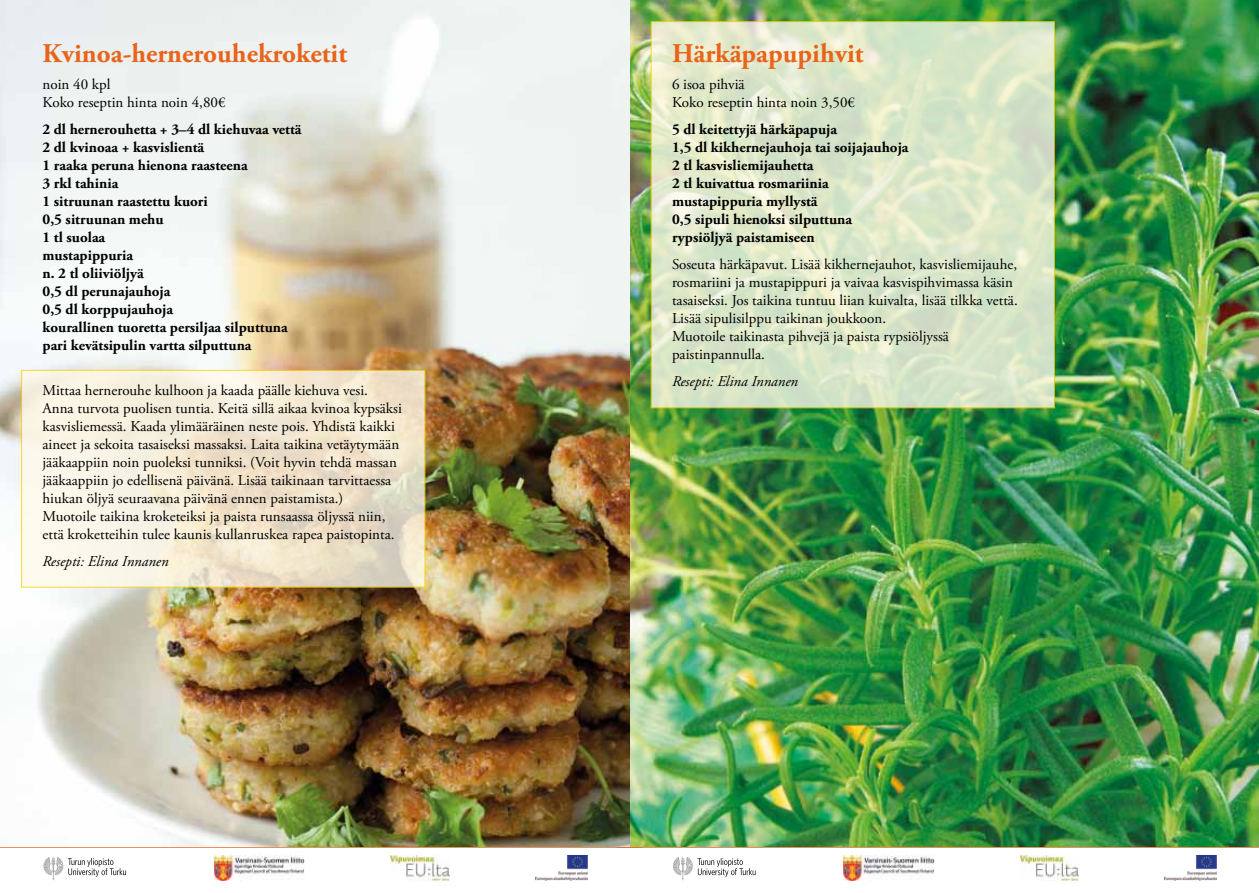
<style>
.page{position:relative;width:1259px;height:893px;background:#fff}
.page>*{position:absolute;margin:0;border:0;box-sizing:border-box;transform-origin:0 0}
.t1{font:700 27px "Adobe Garamond Pro";color:#e8641b}
.t2{font:15px/18px "Adobe Garamond Pro";color:#000}
.t3{font:700 15px/18px "Adobe Garamond Pro";color:#000}
.t4{font:italic 15px "Adobe Garamond Pro";color:#000}
</style>
<div class="page">
<hr style="left:0;top:846px;width:642px;height:2px;background:#e8641b">
<hr style="left:617px;top:846px;width:642px;height:2px;background:#e8641b">
<svg style="left:43px;top:857px;width:83px;height:23px"></svg>
<svg style="left:673px;top:857px;width:82px;height:23px"></svg>
<img style="left:390px;top:855px;width:60px;height:26px">
<img style="left:1019px;top:855px;width:60px;height:26px">
<img style="left:214px;top:855px;width:91px;height:26px">
<img style="left:844px;top:855px;width:90px;height:26px">
<img style="left:535px;top:856px;width:52px;height:25px">
<img style="left:1165px;top:856px;width:51px;height:25px">
<img style="left:629px;top:0;width:630px;height:846px">
<img style="left:0;top:0;width:629px;height:846px">
<svg style="left:21px;top:370px;width:404px;height:217px;background:#f2e9d4"></svg>
<svg style="left:651px;top:21px;width:403px;height:387px;background:#dce7c9"></svg>
<h1 class="t1" style="left:43px;top:38px;width:306px">Kvinoa-hernerouhekroketit</h1>
<p class="t2" style="left:43px;top:76px;width:184px">noin 40 kpl<br>Koko reseptin hinta noin 4,80€</p>
<p class="t3" style="left:43px;top:121px;width:260px">2 dl hernerouhetta + 3–4 dl kiehuvaa vettä<br>2 dl kvinoaa + kasvislientä<br>1 raaka peruna hienona raasteena<br>3 rkl tahinia<br>1 sitruunan raastettu kuori<br>0,5 sitruunan mehu<br>1 tl suolaa<br>mustapippuria<br>n. 2 tl oliiviöljyä<br>0,5 dl perunajauhoja<br>0,5 dl korppujauhoja<br>kourallinen tuoretta persiljaa silputtuna pari kevätsipulin vartta silputtuna</p>
<p class="t2" style="left:43px;top:382px;width:361px">Mittaa hernerouhe kulhoon ja kaada päälle kiehuva vesi.<br>Anna turvota puolisen tuntia. Keitä sillä aikaa kvinoa kypsäksi kasvisliemessä. Kaada ylimääräinen neste pois. Yhdistä kaikki aineet ja sekoita tasaiseksi massaksi. Laita taikina vetäytymään jääkaappiin noin puoleksi tunniksi. (Voit hyvin tehdä massan jääkaappiin jo edellisenä päivänä. Lisää taikinaan tarvittaessa hiukan öljyä seuraavana päivänä ennen paistamista.)<br>Muotoile taikina kroketeiksi ja paista runsaassa öljyssä niin, että kroketteihin tulee kaunis kullanruskea rapea paistopinta.</p>
<p class="t4" style="left:43px;top:552px;width:128px">Resepti: Elina Innanen</p>
<h1 class="t1" style="left:672px;top:38px;width:193px">Härkäpapupihvit</h1>
<p class="t2" style="left:672px;top:76px;width:184px">6 isoa pihviä<br>Koko reseptin hinta noin 3,50€</p>
<p class="t3" style="left:672px;top:121px;width:238px">5 dl keitettyjä härkäpapuja<br>1,5 dl kikhernejauhoja tai soijajauhoja<br>2 tl kasvisliemijauhetta<br>2 tl kuivattua rosmariinia mustapippuria myllystä<br>0,5 sipuli hienoksi silputtuna rypsiöljyä paistamiseen</p>
<p class="t2" style="left:672px;top:256px;width:347px">Soseuta härkäpavut. Lisää kikhernejauhot, kasvisliemijauhe, rosmariini ja mustapippuri ja vaivaa kasvispihvimassa käsin tasaiseksi. Jos taikina tuntuu liian kuivalta, lisää tilkka vettä.<br>Lisää sipulisilppu taikinan joukkoon.<br>Muotoile taikinasta pihvejä ja paista rypsiöljyssä paistinpannulla.</p>
<p class="t4" style="left:672px;top:372px;width:128px">Resepti: Elina Innanen</p>
</div>
